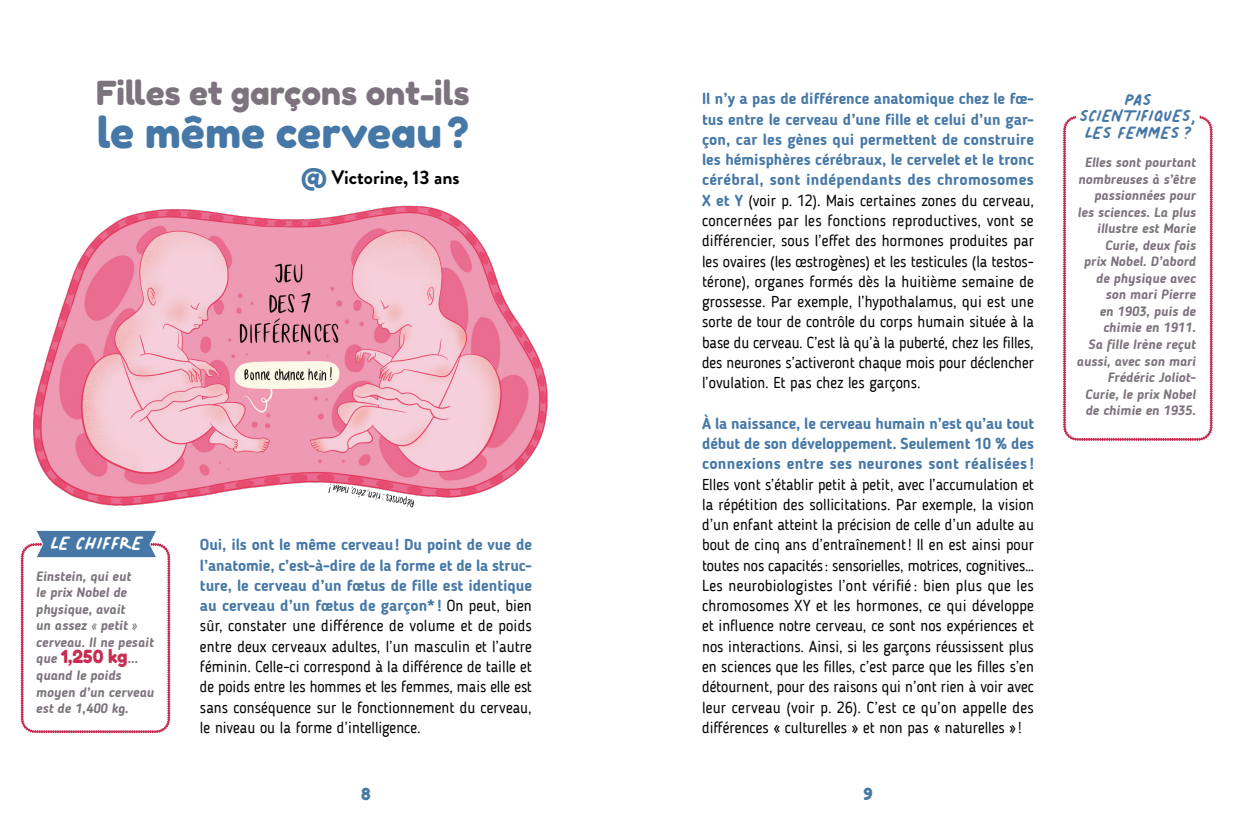
<style>
.page{position:relative;width:1234px;height:830px;background:#fff}
.page>*{position:absolute;margin:0;border:0;box-sizing:border-box;transform-origin:0 0}
.t1{font:42px "Fredoka One";color:#4678a7}
.t2{font:39px "Palmer Lake Print";letter-spacing:-.005em;color:#fff}
.t3{font:36px "Palmer Lake Print";letter-spacing:-.005em;color:#4678a7}
.t4{font:33px "Fredoka One";color:#7d737e}
.t5{font:700 19.5px "Brandon Grotesque";color:#000}
.t6{font:18px "Fredoka One";color:#c62f53}
.t7{font:16.5px "Fredoka One";color:#4678a7}
.t8{font:15.75px/20.2px "Blogger Sans";color:#000;text-align:justify}
.t9{font:700 15.75px/20.2px "Blogger Sans";letter-spacing:.015em;color:#4678a7;text-align:justify}
.t10{font:italic 700 13.5px/16.5px "Blogger Sans";color:#7d737e}
.s1{font-family:"Fredoka One";font-weight:400;font-size:28.5px;color:#4678a7}
.s2{font-family:"Blogger Sans";font-weight:700;font-style:italic;font-size:13.5px;color:#7d737e}
.s3{font-weight:700;color:#4678a7}
</style>
<div class="page">
<img style="left:33px;top:205px;width:515px;height:303px">
<svg style="left:21px;top:530px;width:149px;height:202px"></svg>
<svg style="left:1063px;top:115px;width:149px;height:325px"></svg>
<h3 class="t4" style="left:96px;top:73px;width:375px">Filles et garçons ont-ils</h3>
<h1 class="t1" style="left:97px;top:107px;width:373px">le même cerveau?</h1>
<p class="t5" style="left:301px;top:164px;width:160px"><span class="s1">@</span> Victorine, 13 ans</p>
<h2 class="t2" style="left:51px;top:523px;width:94px">LE CHIFFRE</h2>
<p class="t10" style="left:36px;top:567px;width:119px">Einstein, qui eut<br>le prix Nobel de physique, avait<br>un assez « petit » cerveau. Il ne pesait</p>
<p class="t6" style="left:36px;top:645px;width:104px"><span class="s2">que</span> 1,250 kg<span class="s2">…</span></p>
<p class="t10" style="left:36px;top:666px;width:119px">quand le poids moyen d’un cerveau est de 1,400 kg.</p>
<p class="t8" style="left:200px;top:535px;width:333px"><span class="s3">Oui, ils ont le même cerveau! Du point de vue de l’anatomie, c’est-à-dire de la forme et de la struc&shy;ture, le cerveau d’un fœtus de fille est identique au cerveau d’un fœtus de garçon*!</span> On peut, bien sûr, constater une différence de volume et de poids entre deux cerveaux adultes, l’un masculin et l’autre féminin. Celle-ci correspond à la différence de taille et de poids entre les hommes et les femmes, mais elle est sans conséquence sur le fonctionnement du cerveau, le niveau ou la forme d’intelligence.</p>
<p class="t8" style="left:702px;top:89px;width:333px"><span class="s3">Il n’y a pas de différence anatomique chez le fœ&shy;tus entre le cerveau d’une fille et celui d’un gar&shy;çon, car les gènes qui permettent de construire les hémisphères cérébraux, le cervelet et le tronc cérébral, sont indépendants des chromosomes X et Y</span> (voir p. 12). Mais certaines zones du cerveau, concernées par les fonctions reproductives, vont se différencier, sous l’effet des hormones produites par les ovaires (les œstrogènes) et les testicules (la testos&shy;térone), organes formés dès la huitième semaine de grossesse. Par exemple, l’hypothalamus, qui est une sorte de tour de contrôle du corps humain située à la base du cerveau. C’est là qu’à la puberté, chez les filles, des neurones s’activeront chaque mois pour déclencher l’ovulation. Et pas chez les garçons.</p>
<p class="t9" style="left:702px;top:413px;width:333px">À la naissance, le cerveau humain n’est qu’au tout début de son développement. Seulement 10 % des connexions entre ses neurones sont réalisées !</p>
<p class="t8" style="left:702px;top:474px;width:333px">Elles vont s’établir petit à petit, avec l’accumulation et la répétition des sollicitations. Par exemple, la vision d’un enfant atteint la précision de celle d’un adulte au bout de cinq ans d’entraînement! Il en est ainsi pour toutes nos capacités : sensorielles, motrices, cognitives… Les neurobiologistes l’ont vérifié : bien plus que les chromosomes XY et les hormones, ce qui développe et influence notre cerveau, ce sont nos expériences et nos interactions. Ainsi, si les garçons réussissent plus en sciences que les filles, c’est parce que les filles s’en détournent, pour des raisons qui n’ont rien à voir avec leur cerveau (voir p. 26). C’est ce qu’on appelle des différences « culturelles » et non pas « naturelles » !</p>
<p class="t7" style="left:361px;top:783px;width:11px">8</p>
<p class="t7" style="left:863px;top:783px;width:11px">9</p>
<h3 class="t3" style="left:1124px;top:81px;width:29px">PAS</h3>
<h3 class="t3" style="left:1079px;top:97px;width:119px">SCIENTIFIQUES,</h3>
<h3 class="t3" style="left:1084px;top:114px;width:108px">LES FEMMES?</h3>
<p class="t10" style="left:1076px;top:154px;width:121px;text-align:right">Elles sont pourtant nombreuses à s’être passionnées pour les sciences. La plus illustre est Marie<br>Curie, deux fois<br>prix Nobel. D’abord de physique avec son mari Pierre<br>en 1903, puis de chimie en 1911.<br>Sa fille Irène reçut aussi, avec son mari<br>Frédéric Joliot-<br>Curie, le prix Nobel de chimie en 1935.</p>
</div>
